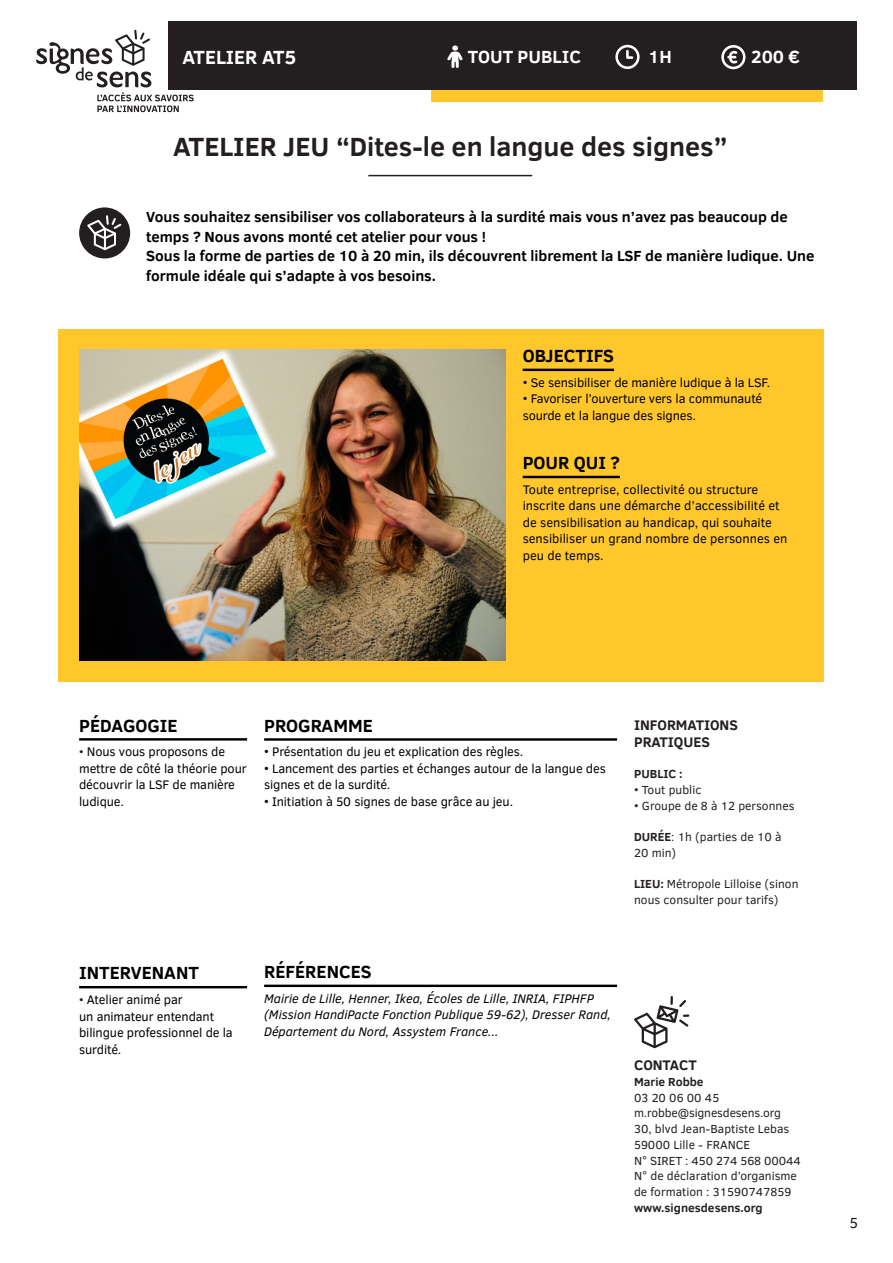
<style>
.page{position:relative;width:893px;height:1263px;background:#fff}
.page>*{position:absolute;margin:0;border:0;box-sizing:border-box;transform-origin:0 0}
.TITRE_Formation{font:700 27px "Clear Sans";color:#231f20}
.ONGLET_-_Reference_d{font:700 19.5px "Clear Sans";color:#fff}
.SOUS-TITRE_Formation{font:700 18px "Clear Sans";color:#000001}
.ENCADRE_-_SOUS-TITRE{font:700 18px "Clear Sans";color:#000001}
.ONGLET_-_Infos_prati{font:700 18px "Clear Sans";color:#fff}
.EXERGUE_Formation{font:700 15px/19.5px "Clear Sans";color:#000001}
.t1{font:15px "Clear Sans";color:#231f20}
.INFOS_PRATIQUES_-_Ti{font:700 14.25px/16.5px "Clear Sans";color:#231f20}
.TEXTE_COURANT_Format{font:12.75px/16.5px "Clear Sans";letter-spacing:-.01em;color:#000001}
.TEXTE_COURANT_Format-2{font:italic 12.75px/16.5px "Clear Sans";color:#000001}
.INFOS_PRATIQUES_-_Te{font:12px/15.8px "Clear Sans";color:#231f20}
.INFOS_PRATIQUES_-_Te-2{font:700 12px "Clear Sans";color:#231f20}
.s1{font-size:12px;color:#231f20}
.s2{font-weight:700}
</style>
<div class="page">
<div style="left:432px;top:89px;width:391px;height:13px;background:#ffc72c"></div>
<div style="left:168px;top:21px;width:689px;height:68px;background:#231f20"></div>
<svg style="left:36px;top:30px;width:158px;height:82px"></svg>
<hr style="left:368px;top:175px;width:164px;height:1px;background:#231f20">
<div style="left:58px;top:329px;width:765px;height:353px;background:#ffc72c"></div>
<hr style="left:523px;top:369px;width:91px;height:2px;background:#000001">
<hr style="left:523px;top:476px;width:97px;height:2px;background:#000001">
<div style="left:79px;top:207px;width:51px;height:51px;background:#231f20;border-radius:50%"></div>
<svg style="left:87px;top:215px;width:34px;height:35px"></svg>
<hr style="left:79px;top:986px;width:168px;height:2px;background:#000001">
<hr style="left:79px;top:738px;width:168px;height:2px;background:#000001">
<hr style="left:264px;top:738px;width:353px;height:3px;background:#000001">
<hr style="left:264px;top:985px;width:353px;height:2px;background:#000001">
<svg style="left:634px;top:996px;width:55px;height:52px"></svg>
<svg style="left:721px;top:45px;width:24px;height:24px"></svg>
<svg style="left:615px;top:45px;width:25px;height:24px"></svg>
<svg style="left:447px;top:45px;width:16px;height:23px"></svg>
<img style="left:79px;top:349px;width:427px;height:311px">
<p class="ONGLET_-_Reference_d" style="left:182px;top:43px;width:115px">ATELIER AT5</p>
<p class="ONGLET_-_Infos_prati" style="left:468px;top:44px;width:115px">TOUT PUBLIC</p>
<p class="ONGLET_-_Infos_prati" style="left:648px;top:44px;width:25px">1H</p>
<p class="ONGLET_-_Infos_prati" style="left:751px;top:44px;width:50px">200 €</p>
<p class="TITRE_Formation" style="left:173px;top:127px;width:556px">ATELIER JEU “Dites-le en langue des signes”</p>
<p class="EXERGUE_Formation" style="left:146px;top:206px;width:643px">Vous souhaitez sensibiliser vos collaborateurs à la surdité mais vous n’avez pas beaucoup de temps ? Nous avons monté cet atelier pour vous !</p>
<p class="EXERGUE_Formation" style="left:146px;top:245px;width:670px">Sous la forme de parties de 10 à 20 min, ils découvrent librement la LSF de manière ludique. Une formule idéale qui s’adapte à vos besoins.</p>
<p class="ENCADRE_-_SOUS-TITRE" style="left:523px;top:343px;width:93px">OBJECTIFS</p>
<p class="TEXTE_COURANT_Format" style="left:523px;top:374px;width:249px">• Se sensibiliser de manière ludique à la LSF.</p>
<p class="TEXTE_COURANT_Format" style="left:523px;top:390px;width:241px">• Favoriser l’ouverture vers la communauté sourde et la langue des signes.</p>
<p class="ENCADRE_-_SOUS-TITRE" style="left:523px;top:450px;width:99px">POUR QUI ?</p>
<p class="TEXTE_COURANT_Format" style="left:523px;top:481px;width:266px">Toute entreprise, collectivité ou structure inscrite dans une démarche d’accessibilité et de sensibilisation au handicap, qui souhaite sensibiliser un grand nombre de personnes en peu de temps.</p>
<p class="SOUS-TITRE_Formation" style="left:79px;top:712px;width:100px">PÉDAGOGIE</p>
<p class="TEXTE_COURANT_Format" style="left:79px;top:743px;width:169px"><span class="s1">•</span> Nous vous proposons de mettre de côté la théorie pour découvrir la LSF de manière ludique.</p>
<p class="SOUS-TITRE_Formation" style="left:264px;top:712px;width:110px">PROGRAMME</p>
<p class="TEXTE_COURANT_Format" style="left:264px;top:744px;width:261px">• Présentation du jeu et explication des règles.</p>
<p class="TEXTE_COURANT_Format" style="left:264px;top:760px;width:343px">• Lancement des parties et échanges autour de la langue des signes et de la surdité.</p>
<p class="TEXTE_COURANT_Format" style="left:264px;top:793px;width:251px">• Initiation à 50 signes de base grâce au jeu.</p>
<p class="SOUS-TITRE_Formation" style="left:79px;top:960px;width:121px">INTERVENANT</p>
<p class="TEXTE_COURANT_Format" style="left:79px;top:991px;width:105px"><span class="s1">•</span> Atelier animé par</p>
<p class="TEXTE_COURANT_Format" style="left:79px;top:1008px;width:155px">un animateur entendant bilingue professionnel de la surdité.</p>
<p class="SOUS-TITRE_Formation" style="left:264px;top:959px;width:109px">RÉFÉRENCES</p>
<p class="TEXTE_COURANT_Format-2" style="left:264px;top:990px;width:348px">Mairie de Lille, Henner, Ikea, Écoles de Lille, INRIA, FIPHFP (Mission HandiPacte Fonction Publique 59-62), Dresser Rand,<br>Département du Nord, Assystem France...</p>
<p class="INFOS_PRATIQUES_-_Ti" style="left:634px;top:716px;width:105px">INFORMATIONS<br>PRATIQUES</p>
<p class="INFOS_PRATIQUES_-_Te-2" style="left:634px;top:765px;width:50px">PUBLIC :</p>
<p class="INFOS_PRATIQUES_-_Te" style="left:634px;top:782px;width:69px">• Tout public</p>
<p class="INFOS_PRATIQUES_-_Te" style="left:634px;top:797px;width:162px">• Groupe de 8 à 12 personnes</p>
<p class="INFOS_PRATIQUES_-_Te" style="left:634px;top:829px;width:149px"><span class="s2">DURÉE</span>: 1h (parties de 10 à<br>20 min)</p>
<p class="INFOS_PRATIQUES_-_Te" style="left:634px;top:876px;width:166px"><span class="s2">LIEU:</span> Métropole Lilloise (sinon nous consulter pour tarifs)</p>
<p class="INFOS_PRATIQUES_-_Ti" style="left:634px;top:1056px;width:64px">CONTACT</p>
<p class="INFOS_PRATIQUES_-_Te-2" style="left:634px;top:1073px;width:71px">Marie Robbe</p>
<p class="INFOS_PRATIQUES_-_Te" style="left:634px;top:1089px;width:148px">03 20 06 00 45 m.robbe@signesdesens.org</p>
<p class="INFOS_PRATIQUES_-_Te" style="left:634px;top:1121px;width:157px">30, blvd Jean-Baptiste Lebas<br>59000 Lille - FRANCE</p>
<p class="INFOS_PRATIQUES_-_Te" style="left:634px;top:1152px;width:168px">N° SIRET : 450 274 568 00044</p>
<p class="INFOS_PRATIQUES_-_Te" style="left:634px;top:1168px;width:164px">N° de déclaration d’organisme de formation : 31590747859</p>
<p class="INFOS_PRATIQUES_-_Te-2" style="left:634px;top:1199px;width:130px">www.signesdesens.org</p>
<p class="t1" style="left:849px;top:1213px;width:10px">5</p>
</div>
